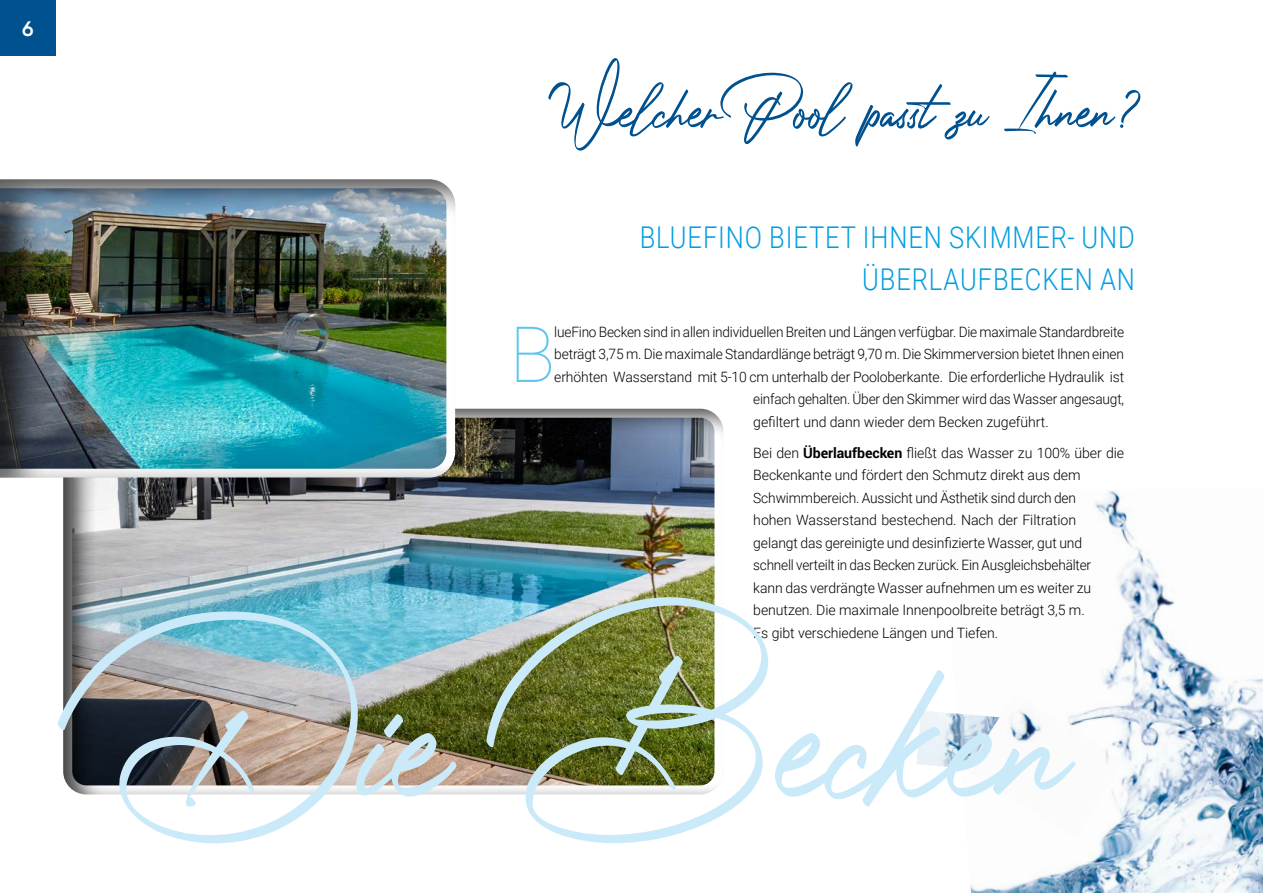
<style>
.page{position:relative;width:1263px;height:893px;background:#fff}
.page>*{position:absolute;margin:0;border:0;box-sizing:border-box;transform-origin:0 0}
.t1{font:236.1px "Photograph Signature";color:#cbeaf9;scale:.91 1}
.t2{font:100 77.55px "Roboto";color:#5ec5ed}
.t3{font:72.6px "Photograph Signature";color:#00518f;scale:.91 1}
.t4{font:300 30px/42px "Roboto";letter-spacing:.035em;color:#009ee0;text-align:right;scale:.85 1}
.t5{font:600 21px "Gilroy";color:#fff}
.t6{font:300 14.25px/22.5px "Roboto";letter-spacing:-.01em;color:#000}
.t7{font:300 14.25px "Roboto";letter-spacing:-.01em;color:#000;scale:.96 1}
.t8{font:300 14.25px "Roboto";letter-spacing:-.01em;color:#000;scale:.95 1}
.s1{font-weight:700}
</style>
<div class="page">
<div style="left:62px;top:406px;width:662px;height:389px;background:#000;opacity:.75"></div>
<div style="left:0;top:178px;width:456px;height:300px;background:#000;opacity:.75"></div>
<img style="left:939px;top:491px;width:324px;height:402px">
<div style="left:0;top:0;width:56px;height:56px;background:#00518f"></div>
<h3 class="t5" style="left:22px;top:16px;width:13px">6</h3>
<h3 class="t3" style="left:561px;top:45px;width:633px">Welcher Pool passt zu Ihnen?</h3>
<h3 class="t4" style="left:640px;top:216px;width:584px">BLUEFINO BIETET IHNEN SKIMMER- UND<br>ÜBERLAUFBECKEN AN</h3>
<h2 class="t2" style="left:509px;top:300px;width:47px">B</h2>
<p class="t7" style="left:554px;top:322px;width:595px">lueFino Becken sind in allen individuellen Breiten und Längen verfügbar. Die maximale Standardbreite</p>
<p class="t6" style="left:554px;top:343px;width:571px">beträgt 3,75 m. Die maximale Standardlänge beträgt 9,70 m. Die Skimmerversion bietet Ihnen einen</p>
<p class="t6" style="left:554px;top:365px;width:571px">erhöhten Wasserstand mit 5-10 cm unterhalb der Pooloberkante. Die erforderliche Hydraulik ist</p>
<p class="t8" style="left:753px;top:389px;width:392px">einfach gehalten. Über den Skimmer wird das Wasser angesaugt,</p>
<p class="t6" style="left:753px;top:410px;width:297px">gefiltert und dann wieder dem Becken zugeführt.</p>
<p class="t6" style="left:753px;top:441px;width:372px">Bei den <span class="s1">Überlaufbecken</span> fließt das Wasser zu 100% über die Beckenkante und fördert den Schmutz direkt aus dem Schwimmbereich. Aussicht und Ästhetik sind durch den<br>hohen Wasserstand bestechend. Nach der Filtration gelangt das gereinigte und desinfizierte Wasser, gut und schnell verteilt in das Becken zurück. Ein Ausgleichsbehälter kann das verdrängte Wasser aufnehmen um es weiter zu benutzen. Die maximale Innenpoolbreite beträgt 3,5 m.<br>Es gibt verschiedene Längen und Tiefen.</p>
<h1 class="t1" style="left:120px;top:530px;width:1045px">Die Becken</h1>
</div>
